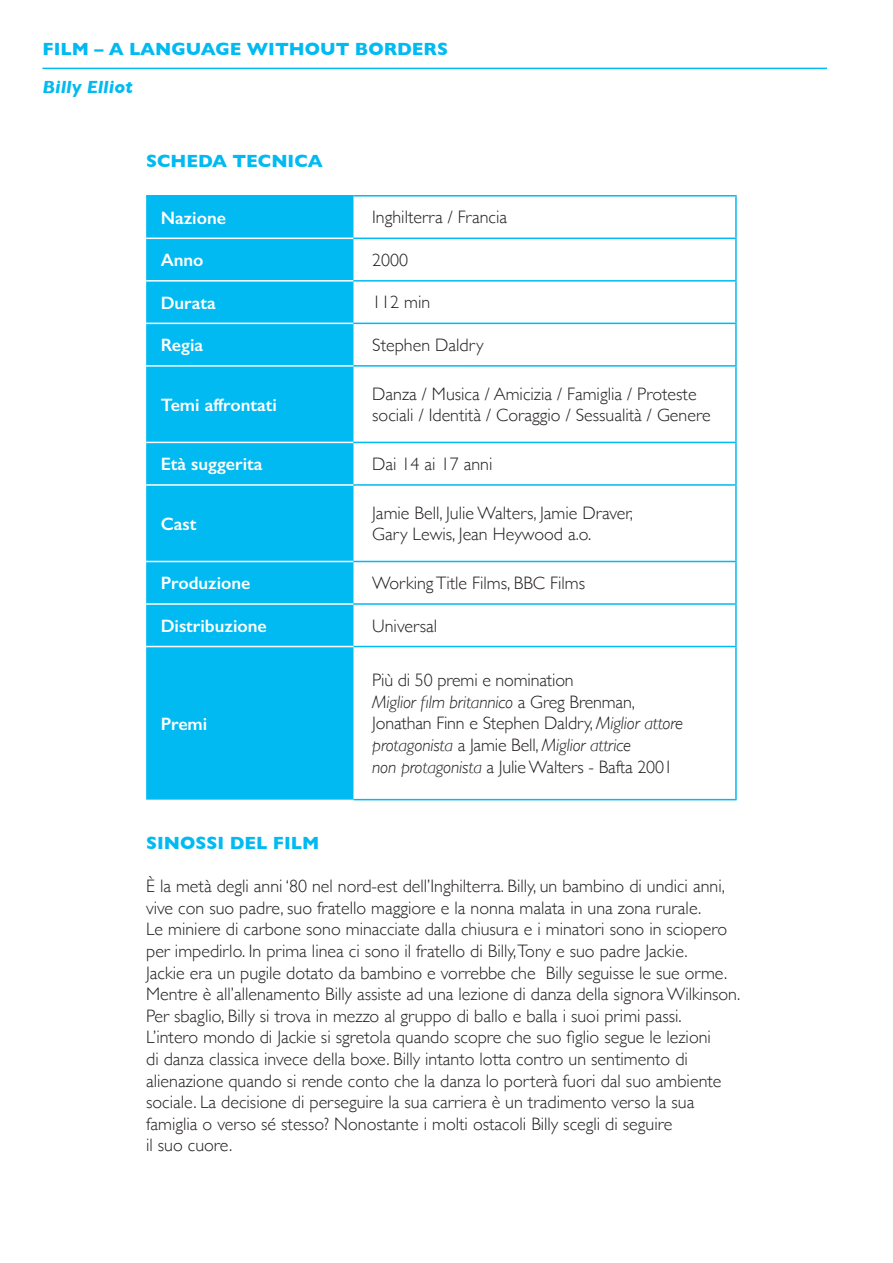
<style>
.page{position:relative;width:893px;height:1263px;background:#fff}
.page>*{position:absolute;margin:0;border:0;box-sizing:border-box;transform-origin:0 0}
.t1{font:300 18px/21.6px "Gill Sans";color:#231f20}
.t2{font:italic 300 18px/21.6px "Gill Sans";letter-spacing:-.01em;color:#231f20}
.t3{font:600 18px "Gill Sans";color:#fff}
.t4{font:700 18px "Gill Sans";color:#00baf1}
.t5{font:italic 700 18px "Gill Sans";color:#00baf1}
.s1{font-style:normal}
</style>
<div class="page">
<hr style="left:43px;top:68px;width:784px;height:1px;background:#00baf1">
<div style="left:146px;top:197px;width:207px;height:603px;background:#00baf1"></div>
<hr style="left:146px;top:238px;width:207px;height:1px;background:#fff">
<hr style="left:146px;top:280px;width:207px;height:2px;background:#fff">
<hr style="left:146px;top:323px;width:207px;height:1px;background:#fff">
<hr style="left:146px;top:365px;width:207px;height:2px;background:#fff">
<hr style="left:146px;top:442px;width:207px;height:1px;background:#fff">
<hr style="left:146px;top:484px;width:207px;height:2px;background:#fff">
<hr style="left:146px;top:561px;width:207px;height:1px;background:#fff">
<hr style="left:146px;top:603px;width:207px;height:2px;background:#fff">
<hr style="left:353px;top:365px;width:384px;height:2px;background:#00baf1">
<hr style="left:353px;top:442px;width:384px;height:1px;background:#00baf1">
<hr style="left:353px;top:484px;width:384px;height:2px;background:#00baf1">
<hr style="left:353px;top:561px;width:384px;height:1px;background:#00baf1">
<hr style="left:353px;top:603px;width:384px;height:2px;background:#00baf1">
<hr style="left:353px;top:238px;width:384px;height:1px;background:#00baf1">
<hr style="left:353px;top:280px;width:384px;height:2px;background:#00baf1">
<hr style="left:353px;top:323px;width:384px;height:1px;background:#00baf1">
<hr style="left:146px;top:195px;width:207px;height:2px;background:#00baf1">
<hr style="left:353px;top:195px;width:384px;height:2px;background:#00baf1">
<hr style="left:735px;top:197px;width:2px;height:41px;background:#00baf1">
<hr style="left:735px;top:239px;width:2px;height:41px;background:#00baf1">
<hr style="left:735px;top:282px;width:2px;height:41px;background:#00baf1">
<hr style="left:735px;top:324px;width:2px;height:41px;background:#00baf1">
<hr style="left:735px;top:367px;width:2px;height:75px;background:#00baf1">
<hr style="left:735px;top:443px;width:2px;height:41px;background:#00baf1">
<hr style="left:735px;top:486px;width:2px;height:75px;background:#00baf1">
<hr style="left:735px;top:562px;width:2px;height:41px;background:#00baf1">
<hr style="left:735px;top:605px;width:2px;height:41px;background:#00baf1">
<hr style="left:353px;top:646px;width:384px;height:1px;background:#00baf1">
<hr style="left:735px;top:647px;width:2px;height:152px;background:#00baf1">
<hr style="left:353px;top:799px;width:384px;height:1px;background:#00baf1">
<hr style="left:146px;top:646px;width:207px;height:1px;background:#fff">
<p class="t4" style="left:43px;top:35px;width:407px">FILM – A LANGUAGE WITHOUT BORDERS</p>
<p class="t5" style="left:43px;top:77px;width:92px">Billy Elliot</p>
<p class="t4" style="left:146px;top:147px;width:178px">SCHEDA TECNICA</p>
<p class="t3" style="left:161px;top:207px;width:67px">Nazione</p>
<p class="t1" style="left:372px;top:206px;width:136px">Inghilterra / Francia</p>
<p class="t3" style="left:161px;top:249px;width:44px">Anno</p>
<p class="t1" style="left:372px;top:248px;width:38px">2000</p>
<p class="t3" style="left:161px;top:292px;width:57px">Durata</p>
<p class="t1" style="left:372px;top:291px;width:60px">112 min</p>
<p class="t3" style="left:161px;top:334px;width:44px">Regia</p>
<p class="t1" style="left:372px;top:333px;width:113px">Stephen Daldry</p>
<p class="t3" style="left:161px;top:394px;width:118px">Temi affrontati</p>
<p class="t1" style="left:372px;top:382px;width:340px">Danza / Musica / Amicizia / Famiglia / Proteste sociali / Identità / Coraggio / Sessualità / Genere</p>
<p class="t3" style="left:161px;top:453px;width:103px">Età suggerita</p>
<p class="t1" style="left:372px;top:452px;width:122px">Dai 14 ai 17 anni</p>
<p class="t3" style="left:161px;top:513px;width:37px">Cast</p>
<p class="t1" style="left:372px;top:501px;width:262px">Jamie Bell, Julie Walters, Jamie Draver,<br>Gary Lewis, Jean Heywood a.o.</p>
<p class="t3" style="left:161px;top:572px;width:91px">Produzione</p>
<p class="t1" style="left:372px;top:571px;width:214px">Working Title Films, BBC Films</p>
<p class="t3" style="left:161px;top:615px;width:108px">Distribuzione</p>
<p class="t1" style="left:372px;top:614px;width:66px">Universal</p>
<p class="t3" style="left:161px;top:713px;width:48px">Premi</p>
<p class="t1" style="left:372px;top:668px;width:203px">Più di 50 premi e nomination</p>
<p class="t2" style="left:372px;top:691px;width:312px">Miglior film britannico <span class="s1">a Greg Brenman, Jonathan Finn e Stephen Daldry,</span> Miglior attore protagonista <span class="s1">a Jamie Bell,</span> Miglior attrice<br>non protagonista <span class="s1">a Julie Walters - Bafta 2001</span></p>
<p class="t4" style="left:146px;top:829px;width:175px">SINOSSI DEL FILM</p>
<p class="t1" style="left:146px;top:875px;width:596px">È la metà degli anni ‘80 nel nord-est dell’Inghilterra. Billy, un bambino di undici anni, vive con suo padre, suo fratello maggiore e la nonna malata in una zona rurale.<br>Le miniere di carbone sono minacciate dalla chiusura e i minatori sono in sciopero per impedirlo. In prima linea ci sono il fratello di Billy,Tony e suo padre Jackie.<br>Jackie era un pugile dotato da bambino e vorrebbe che Billy seguisse le sue orme.<br>Mentre è all’allenamento Billy assiste ad una lezione di danza della signora Wilkinson.<br>Per sbaglio, Billy si trova in mezzo al gruppo di ballo e balla i suoi primi passi.</p>
<p class="t1" style="left:146px;top:1026px;width:577px">L’intero mondo di Jackie si sgretola quando scopre che suo figlio segue le lezioni di danza classica invece della boxe. Billy intanto lotta contro un sentimento di alienazione quando si rende conto che la danza lo porterà fuori dal suo ambiente sociale. La decisione di perseguire la sua carriera è un tradimento verso la sua famiglia o verso sé stesso? Nonostante i molti ostacoli Billy scegli di seguire<br>il suo cuore.</p>
</div>
